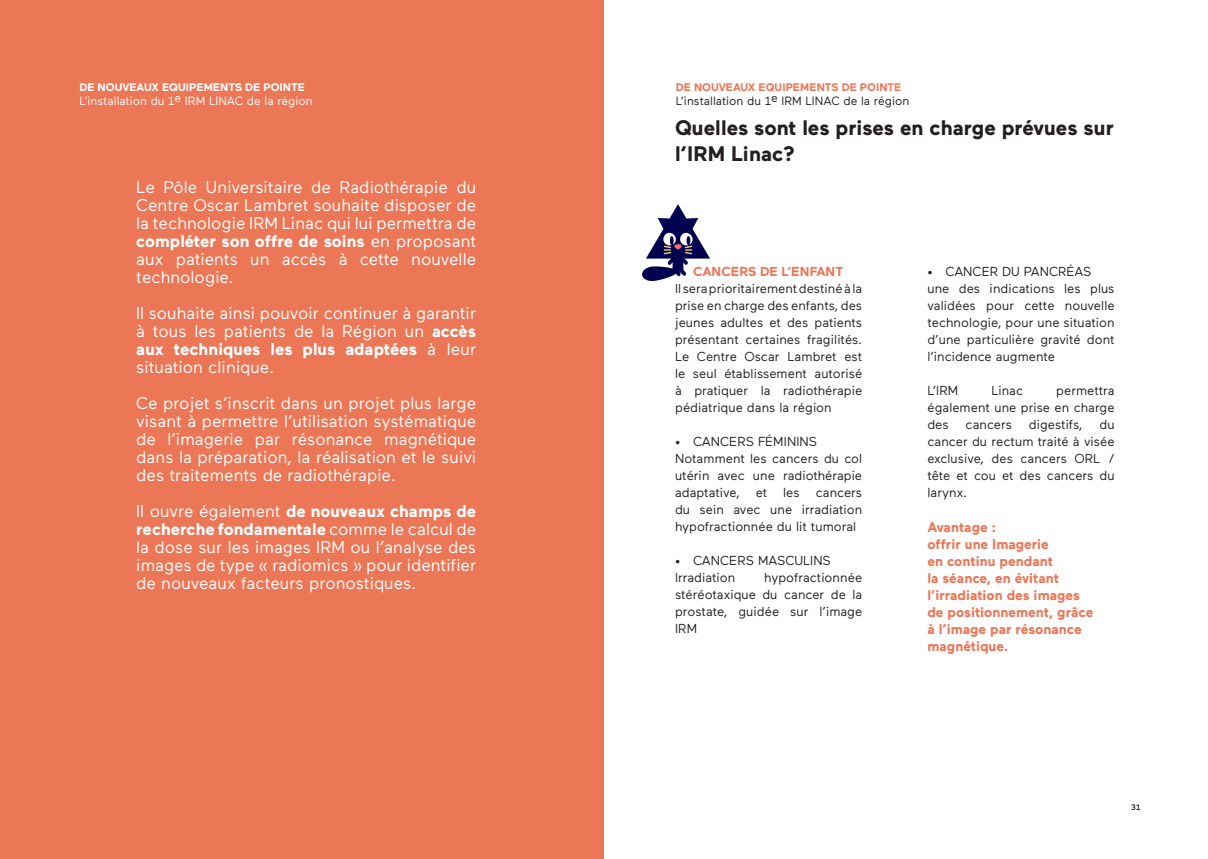
<style>
.page{position:relative;width:1208px;height:859px;background:#fff}
.page>*{position:absolute;margin:0;border:0;box-sizing:border-box;transform-origin:0 0}
.t1{font:700 21px/25.2px "Maax";color:#231f20}
.t2{font:17px/18px "Maax";color:#fff;text-align:justify}
.t3{font:700 14px/17px "Maax";color:#eb7757}
.t4{font:13px/17px "Maax";color:#231f20;text-align:justify}
.t5{font:700 13px "Maax";color:#eb7757}
.t6{font:12px "Maax";color:#231f20}
.t7{font:12px "Maax";color:#fff}
.t8{font:700 11px "Maax";color:#eb7757}
.t9{font:700 11px "Maax";color:#fff}
.t10{font:500 8px "Maax";color:#231f20}
.s1{font-weight:700}
</style>
<div class="page">
<div style="left:0;top:0;width:604px;height:859px;background:#eb7757"></div>
<img style="left:642px;top:204px;width:67px;height:77px">
<p class="t9" style="left:79px;top:81px;width:227px">DE NOUVEAUX EQUIPEMENTS DE POINTE</p>
<p class="t7" style="left:79px;top:95px;width:235px">L’installation du 1e IRM LINAC de la région</p>
<p class="t2" style="left:136px;top:179px;width:341px">Le Pôle Universitaire de Radiothérapie du Centre Oscar Lambret souhaite disposer de la technologie IRM Linac qui lui permettra de <span class="s1">compléter son offre de soins</span> en proposant aux patients un accès à cette nouvelle technologie.</p>
<p class="t2" style="left:136px;top:305px;width:341px">Il souhaite ainsi pouvoir continuer à garantir à tous les patients de la Région un <span class="s1">accès aux techniques les plus adaptées</span> à leur situation clinique.</p>
<p class="t2" style="left:136px;top:395px;width:341px">Ce projet s’inscrit dans un projet plus large visant à permettre l’utilisation systématique de l’imagerie par résonance magnétique dans la préparation, la réalisation et le suivi des traitements de radiothérapie.</p>
<p class="t2" style="left:136px;top:503px;width:341px">Il ouvre également <span class="s1">de nouveaux champs de recherche fondamentale</span> comme le calcul de la dose sur les images IRM ou l’analyse des images de type « radiomics » pour identifier de nouveaux facteurs pronostiques.</p>
<p class="t8" style="left:676px;top:81px;width:227px">DE NOUVEAUX EQUIPEMENTS DE POINTE</p>
<p class="t6" style="left:676px;top:95px;width:235px">L’installation du 1e IRM LINAC de la région</p>
<p class="t1" style="left:675px;top:116px;width:440px">Quelles sont les prises en charge prévues sur l’IRM Linac?</p>
<p class="t5" style="left:675px;top:264px;width:170px">• CANCERS DE L’ENFANT</p>
<p class="t4" style="left:675px;top:280px;width:189px">Il sera prioritairement destiné à la prise en charge des enfants, des jeunes adultes et des patients présentant certaines fragilités.<br>Le Centre Oscar Lambret est le seul établissement autorisé à pratiquer la radiothérapie pédiatrique dans la région</p>
<p class="t4" style="left:675px;top:433px;width:144px">• CANCERS FÉMININS</p>
<p class="t4" style="left:675px;top:450px;width:189px">Notamment les cancers du col utérin avec une radiothérapie adaptative, et les cancers du sein avec une irradiation hypofractionnée du lit tumoral</p>
<p class="t4" style="left:675px;top:552px;width:157px">• CANCERS MASCULINS</p>
<p class="t4" style="left:675px;top:569px;width:62px">Irradiation</p>
<p class="t4" style="left:675px;top:569px;width:189px;text-indent:89px">hypofractionnée stéréotaxique du cancer de la prostate, guidée sur l’image IRM</p>
<p class="t4" style="left:927px;top:263px;width:166px">• CANCER DU PANCRÉAS</p>
<p class="t4" style="left:927px;top:280px;width:189px">une des indications les plus validées pour cette nouvelle technologie, pour une situation d’une particulière gravité dont l’incidence augmente</p>
<p class="t4" style="left:927px;top:382px;width:32px">L’IRM</p>
<p class="t4" style="left:991px;top:382px;width:33px">Linac</p>
<p class="t4" style="left:927px;top:382px;width:189px;text-indent:129px">permettra également une prise en charge des</p>
<p class="t4" style="left:965px;top:416px;width:48px">cancers</p>
<p class="t4" style="left:1028px;top:416px;width:55px">digestifs,</p>
<p class="t4" style="left:927px;top:416px;width:189px;text-indent:172px">du cancer du rectum traité à visée exclusive, des cancers ORL / tête et cou et des cancers du larynx.</p>
<p class="t3" style="left:927px;top:519px;width:70px">Avantage :</p>
<p class="t3" style="left:927px;top:536px;width:167px">offrir une Imagerie<br>en continu pendant<br>la séance, en évitant l’irradiation des images de positionnement, grâce à l’image par résonance magnétique.</p>
<p class="t10" style="left:1131px;top:803px;width:11px">31</p>
</div>
